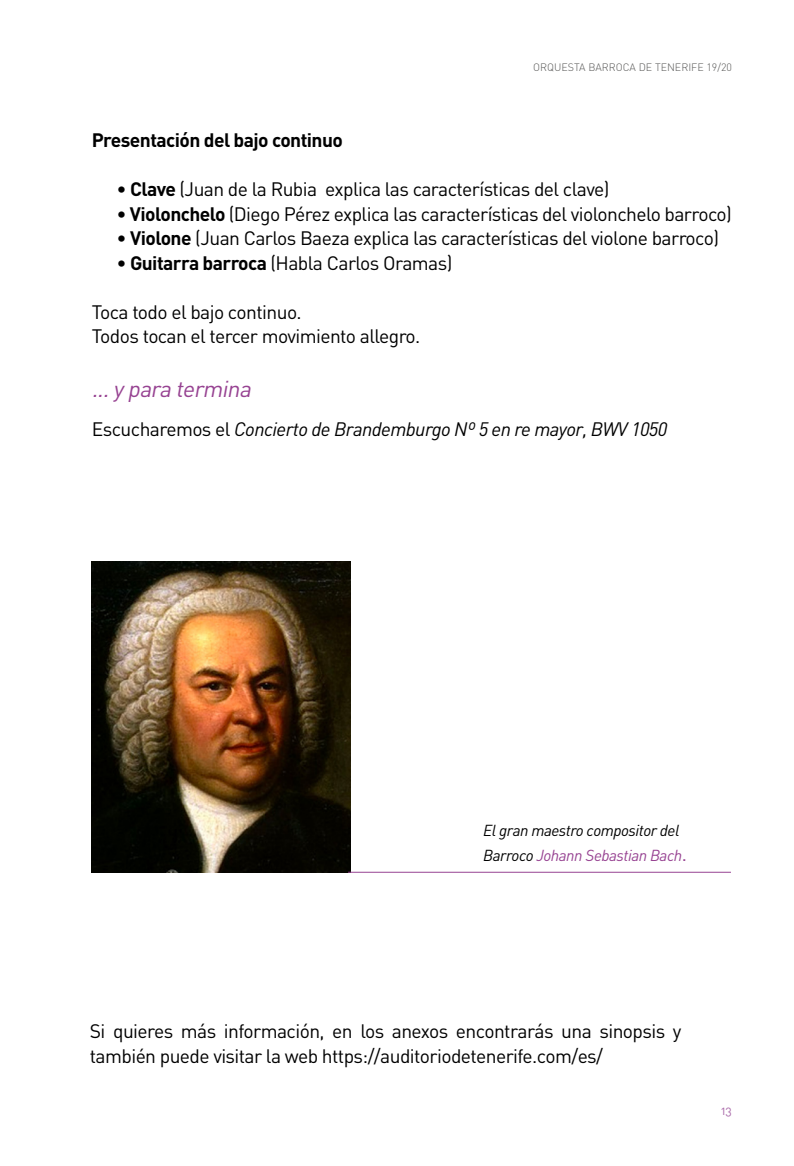
<style>
.page{position:relative;width:794px;height:1166px;background:#fff}
.page>*{position:absolute;margin:0;border:0;box-sizing:border-box;transform-origin:0 0}
.t1{font:italic 22.75px "DIN Pro";color:#974392}
.t2{font:19.25px/24.5px "DIN";letter-spacing:-.03em;color:#000}
.t3{font:italic 19.25px "DIN";letter-spacing:-.03em;color:#000}
.t4{font:700 19.25px "DIN Pro";letter-spacing:-.03em;color:#000}
.t5{font:italic 15.75px/24.5px "DIN";letter-spacing:-.03em;color:#000}
.t6{font:12.25px "DIN Regular Alternate";color:#a969a9}
.t7{font:300 10.67px "DIN Pro";color:#575756}
.s1{font-family:"DIN Pro";font-weight:700}
.s2{font-style:normal}
.s3{color:#974392}
.s4{font-style:normal;font-size:19.25px;color:#974392}
</style>
<div class="page">
<img style="left:92px;top:562px;width:258px;height:310px">
<hr style="left:348px;top:872px;width:383px;height:1px;background:#974392">
<p class="t7" style="left:533px;top:60px;width:200px">ORQUESTA BARROCA DE TENERIFE 19/20</p>
<p class="t4" style="left:92px;top:127px;width:253px">Presentación del bajo continuo</p>
<p class="t2" style="left:117px;top:176px;width:494px">• <span class="s1">Clave</span> (Juan de la Rubia explica las características del clave)</p>
<p class="t2" style="left:117px;top:201px;width:617px">• <span class="s1">Violonchelo</span> (Diego Pérez explica las características del violonchelo barroco)</p>
<p class="t2" style="left:117px;top:225px;width:604px">• <span class="s1">Violone</span> (Juan Carlos Baeza explica las características del violone barroco)</p>
<p class="t2" style="left:117px;top:250px;width:337px">• <span class="s1">Guitarra barroca</span> (Habla Carlos Oramas)</p>
<p class="t2" style="left:92px;top:299px;width:330px">Toca todo el bajo continuo.<br>Todos tocan el tercer movimiento allegro.</p>
<p class="t1" style="left:92px;top:373px;width:166px">...ypara termina</p>
<p class="t3" style="left:92px;top:417px;width:577px"><span class="s2">Escucharemos el</span> Concierto de Brandemburgo Nº 5 en re mayor, BWV 1050</p>
<p class="t5" style="left:483px;top:818px;width:205px">El gran maestro compositor del<br>Barroco <span class="s3">Johann Sebastian Bach</span><span class="s4">.</span></p>
<p class="t2" style="left:90px;top:1019px;width:593px">Si quieres más información, en los anexos encontrarás una sinopsis y también puede visitar la web https://auditoriodetenerife.com/es/</p>
<p class="t6" style="left:721px;top:1103px;width:12px">13</p>
</div>
